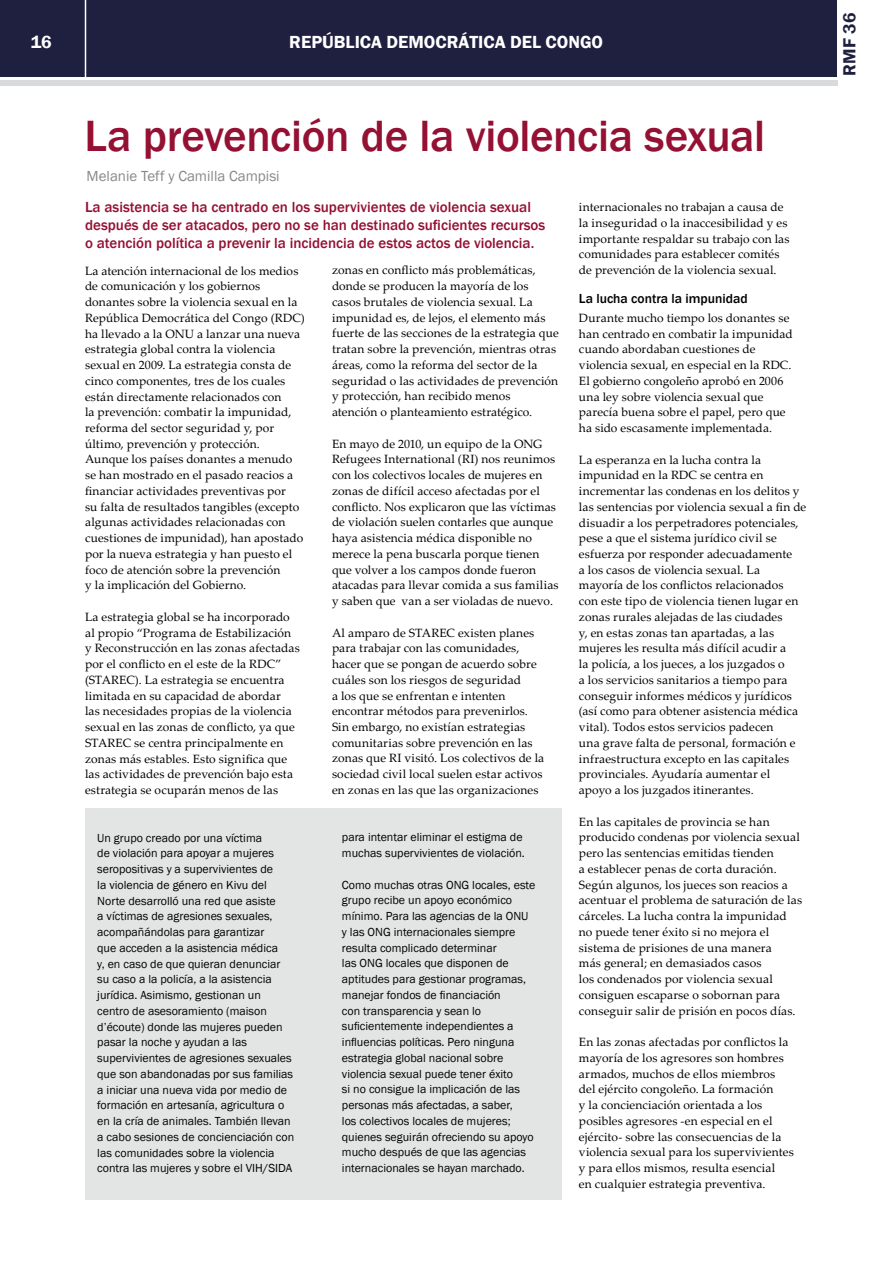
<style>
.page{position:relative;width:893px;height:1263px;background:#fff}
.page>*{position:absolute;margin:0;border:0;box-sizing:border-box;transform-origin:0 0}
.t1{font:500 45px "Franklin Gothic";letter-spacing:-.01em;color:#951134}
.t2{font:600 18px "Franklin Gothic";color:#fff}
.t3{font:600 18px "Franklin Gothic";color:#1f203f}
.t4{font:500 15px/18px "Franklin Gothic";color:#951134}
.t5{font:15px "Franklin Gothic";color:#87888a}
.t6{font:500 13.5px "Franklin Gothic";color:#000}
.t7{font:12px/15.8px "Palatino Linotype";letter-spacing:.01em;color:#000}
.t8{font:12px/15.8px "Franklin Gothic";color:#000}
</style>
<div class="page">
<div style="left:0;top:0;width:836px;height:77px;background:#1f203f"></div>
<div style="left:0;top:80px;width:837px;height:5px;background:#d9dadb"></div>
<hr style="left:85px;top:0;width:1px;height:78px;background:#fff">
<div style="left:85px;top:808px;width:476px;height:391px;background:#e3e4e4"></div>
<h2 class="t2" style="left:31px;top:31px;width:22px">16</h2>
<h2 class="t2" style="left:289px;top:31px;width:315px">REPÚBLICA DEMOCRÁTICA DEL CONGO</h2>
<h1 class="t1" style="left:85px;top:108px;width:682px">La prevención de la violencia sexual</h1>
<p class="t5" style="left:87px;top:167px;width:195px">Melanie Teff y Camilla Campisi</p>
<p class="t4" style="left:85px;top:198px;width:462px">La asistencia se ha centrado en los supervivientes de violencia sexual después de ser atacados, pero no se han destinado suficientes recursos o atención política a prevenir la incidencia de estos actos de violencia.</p>
<p class="t7" style="left:85px;top:262px;width:221px">La atención internacional de los medios de comunicación y los gobiernos donantes sobre la violencia sexual en la República Democrática del Congo (RDC) ha llevado a la ONU a lanzar una nueva estrategia global contra la violencia sexual en 2009. La estrategia consta de cinco componentes, tres de los cuales están directamente relacionados con<br>la prevención: combatir la impunidad, reforma del sector seguridad y, por último, prevención y protección.<br>Aunque los países donantes a menudo se han mostrado en el pasado reacios a financiar actividades preventivas por<br>su falta de resultados tangibles (excepto algunas actividades relacionadas con cuestiones de impunidad), han apostado por la nueva estrategia y han puesto el foco de atención sobre la prevención<br>y la implicación del Gobierno.</p>
<p class="t7" style="left:85px;top:608px;width:216px">La estrategia global se ha incorporado al propio “Programa de Estabilización y Reconstrucción en las zonas afectadas por el conflicto en el este de la RDC” (STAREC). La estrategia se encuentra limitada en su capacidad de abordar<br>las necesidades propias de la violencia sexual en las zonas de conflicto, ya que STAREC se centra principalmente en zonas más estables. Esto significa que las actividades de prevención bajo esta estrategia se ocuparán menos de las</p>
<p class="t7" style="left:332px;top:262px;width:228px">zonas en conflicto más problemáticas, donde se producen la mayoría de los casos brutales de violencia sexual. La impunidad es, de lejos, el elemento más fuerte de las secciones de la estrategia que tratan sobre la prevención, mientras otras áreas, como la reforma del sector de la seguridad o las actividades de prevención y protección, han recibido menos atención o planteamiento estratégico.</p>
<p class="t7" style="left:332px;top:435px;width:228px">En mayo de 2010, un equipo de la ONG Refugees International (RI) nos reunimos con los colectivos locales de mujeres en zonas de difícil acceso afectadas por el conflicto. Nos explicaron que las víctimas de violación suelen contarles que aunque haya asistencia médica disponible no merece la pena buscarla porque tienen que volver a los campos donde fueron atacadas para llevar comida a sus familias y saben que van a ser violadas de nuevo.</p>
<p class="t7" style="left:332px;top:624px;width:214px">Al amparo de STAREC existen planes para trabajar con las comunidades, hacer que se pongan de acuerdo sobre cuáles son los riesgos de seguridad<br>a los que se enfrentan e intenten encontrar métodos para prevenirlos.<br>Sin embargo, no existían estrategias comunitarias sobre prevención en las zonas que RI visitó. Los colectivos de la sociedad civil local suelen estar activos en zonas en las que las organizaciones</p>
<p class="t8" style="left:97px;top:830px;width:198px">Un grupo creado por una víctima<br>de violación para apoyar a mujeres seropositivas y a supervivientes de<br>la violencia de género en Kivu del Norte desarrolló una red que asiste<br>a víctimas de agresiones sexuales, acompañándolas para garantizar<br>que acceden a la asistencia médica<br>y, en caso de que quieran denunciar su caso a la policía, a la asistencia jurídica. Asimismo, gestionan un centro de asesoramiento (maison d’écoute) donde las mujeres pueden pasar la noche y ayudan a las supervivientes de agresiones sexuales que son abandonadas por sus familias a iniciar una nueva vida por medio de formación en artesanía, agricultura o en la cría de animales. También llevan a cabo sesiones de concienciación con las comunidades sobre la violencia contra las mujeres y sobre el VIH/SIDA</p>
<p class="t8" style="left:342px;top:830px;width:184px">para intentar eliminar el estigma de muchas supervivientes de violación.</p>
<p class="t8" style="left:342px;top:877px;width:195px">Como muchas otras ONG locales, este grupo recibe un apoyo económico mínimo. Para las agencias de la ONU y las ONG internacionales siempre resulta complicado determinar<br>las ONG locales que disponen de aptitudes para gestionar programas, manejar fondos de financiación<br>con transparencia y sean lo suficientemente independientes a influencias políticas. Pero ninguna estrategia global nacional sobre violencia sexual puede tener éxito<br>si no consigue la implicación de las personas más afectadas, a saber,<br>los colectivos locales de mujeres; quienes seguirán ofreciendo su apoyo mucho después de que las agencias internacionales se hayan marchado.</p>
<p class="t7" style="left:579px;top:199px;width:212px">internacionales no trabajan a causa de la inseguridad o la inaccesibilidad y es importante respaldar su trabajo con las comunidades para establecer comités de prevención de la violencia sexual.</p>
<p class="t6" style="left:579px;top:290px;width:170px">La lucha contra la impunidad</p>
<p class="t7" style="left:579px;top:309px;width:215px">Durante mucho tiempo los donantes se han centrado en combatir la impunidad cuando abordaban cuestiones de violencia sexual, en especial en la RDC.<br>El gobierno congoleño aprobó en 2006 una ley sobre violencia sexual que parecía buena sobre el papel, pero que ha sido escasamente implementada.</p>
<p class="t7" style="left:579px;top:451px;width:229px">La esperanza en la lucha contra la impunidad en la RDC se centra en incrementar las condenas en los delitos y las sentencias por violencia sexual a fin de disuadir a los perpetradores potenciales, pese a que el sistema jurídico civil se esfuerza por responder adecuadamente<br>a los casos de violencia sexual. La mayoría de los conflictos relacionados<br>con este tipo de violencia tienen lugar en zonas rurales alejadas de las ciudades<br>y, en estas zonas tan apartadas, a las mujeres les resulta más difícil acudir a<br>la policía, a los jueces, a los juzgados o<br>a los servicios sanitarios a tiempo para conseguir informes médicos y jurídicos (así como para obtener asistencia médica vital). Todos estos servicios padecen<br>una grave falta de personal, formación e infraestructura excepto en las capitales provinciales. Ayudaría aumentar el<br>apoyo a los juzgados itinerantes.</p>
<p class="t7" style="left:579px;top:813px;width:225px">En las capitales de provincia se han producido condenas por violencia sexual pero las sentencias emitidas tienden<br>a establecer penas de corta duración.<br>Según algunos, los jueces son reacios a acentuar el problema de saturación de las cárceles. La lucha contra la impunidad no puede tener éxito si no mejora el sistema de prisiones de una manera<br>más general; en demasiados casos<br>los condenados por violencia sexual consiguen escaparse o sobornan para conseguir salir de prisión en pocos días.</p>
<p class="t7" style="left:579px;top:1034px;width:216px">En las zonas afectadas por conflictos la mayoría de los agresores son hombres armados, muchos de ellos miembros del ejército congoleño. La formación<br>y la concienciación orientada a los posibles agresores -en especial en el ejército- sobre las consecuencias de la violencia sexual para los supervivientes y para ellos mismos, resulta esencial<br>en cualquier estrategia preventiva.</p>
<h2 class="t3" style="left:838px;top:76px;width:64px;rotate:-90deg">RMF 36</h2>
</div>
